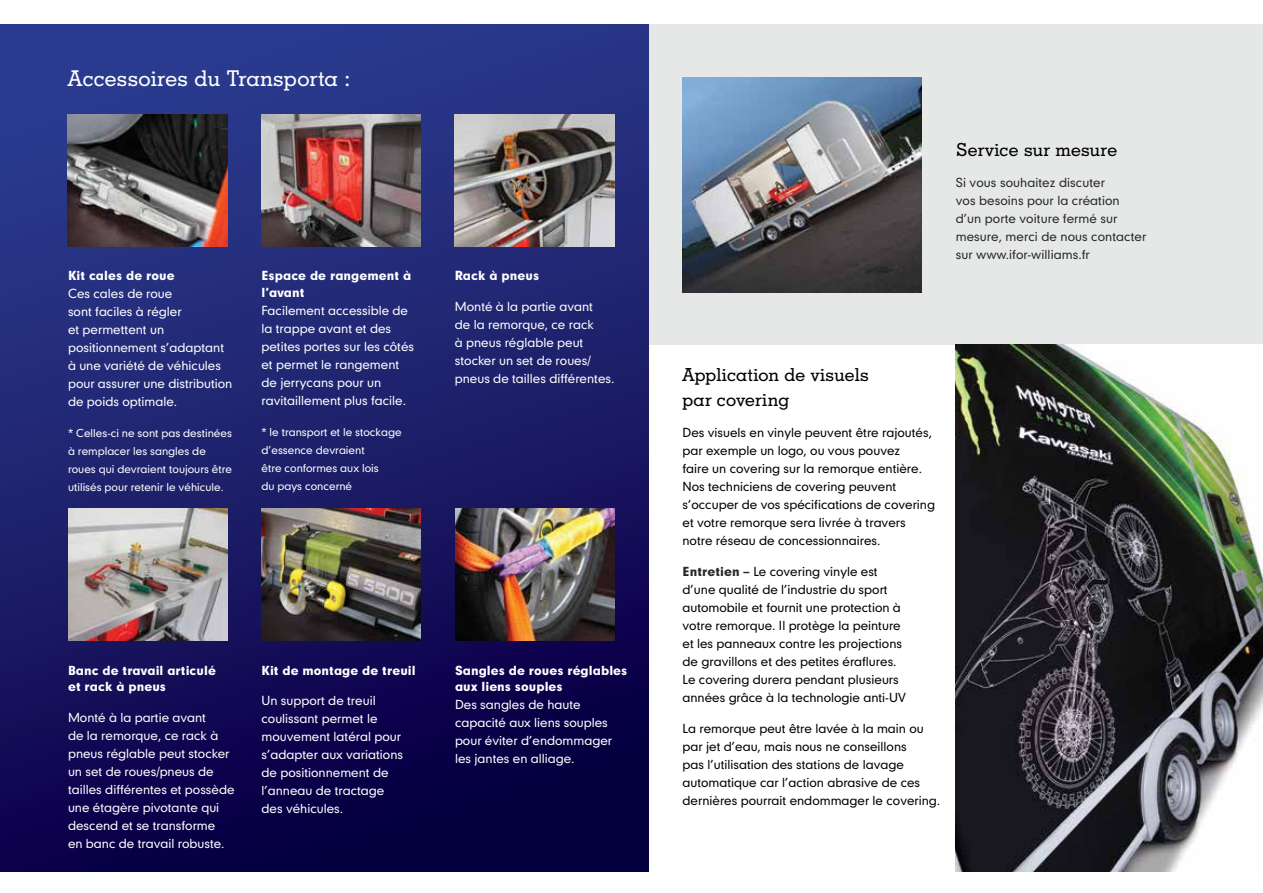
<style>
.page{position:relative;width:1263px;height:893px;background:#fff}
.page>*{position:absolute;margin:0;border:0;box-sizing:border-box;transform-origin:0 0}
.t1{font:500 21.75px "Geometric Slab 703 BT";letter-spacing:.015em;color:#fff}
.t2{font:500 18px/25.5px "Geometric Slab 703 BT";letter-spacing:.015em;color:#000}
.t3{font:12px/18px "Geometric 706 BT Medium B";color:#fff}
.t4{font:12px/18px "Geometric 706 BT Medium B";color:#000}
.t5{font:12px/16.5px "Geometric 706 BT Black B";letter-spacing:.005em;color:#fff}
.t6{font:12px/18px "Geometric 706 BT Medium B";letter-spacing:.005em;color:#292829}
.t7{font:10.5px/18px "Geometric 706 BT Medium B";color:#fff}
.s1{font-family:"Geometric 706 BT Black B";color:#292829}
</style>
<div class="page">
<div style="left:648px;top:23px;width:615px;height:322px;background:#e6e8e8"></div>
<div style="left:0;top:23px;width:648px;height:849px;background:linear-gradient(to bottom,#304093,#080040)"></div>
<img style="left:682px;top:77px;width:240px;height:216px">
<img style="left:68px;top:114px;width:159px;height:132px">
<img style="left:261px;top:114px;width:160px;height:132px">
<img style="left:455px;top:114px;width:159px;height:132px">
<img style="left:68px;top:508px;width:159px;height:132px">
<img style="left:261px;top:508px;width:160px;height:132px">
<img style="left:455px;top:508px;width:159px;height:132px">
<img style="left:956px;top:345px;width:307px;height:527px">
<h1 class="t1" style="left:68px;top:65px;width:284px">Accessoires du Transporta :</h1>
<p class="t5" style="left:68px;top:267px;width:108px">Kit cales de roue</p>
<p class="t3" style="left:68px;top:285px;width:166px">Ces cales de roue<br>sont faciles à régler<br>et permettent un positionnement s’adaptant à une variété de véhicules pour assurer une distribution de poids optimale.</p>
<p class="t7" style="left:68px;top:424px;width:166px">* Celles-ci ne sont pas destinées à remplacer les sangles de roues qui devraient toujours être utilisés pour retenir le véhicule.</p>
<p class="t5" style="left:261px;top:267px;width:151px">Espace de rangement à l’avant</p>
<p class="t3" style="left:261px;top:301px;width:154px">Facilement accessible de la trappe avant et des petites portes sur les côtés et permet le rangement de jerrycans pour un ravitaillement plus facile.</p>
<p class="t7" style="left:261px;top:422px;width:142px">* le transport et le stockage d’essence devraient<br>être conformes aux lois<br>du pays concerné</p>
<p class="t5" style="left:455px;top:267px;width:86px">Rack à pneus</p>
<p class="t3" style="left:455px;top:297px;width:161px">Monté à la partie avant<br>de la remorque, ce rack<br>à pneus réglable peut stocker un set de roues/ pneus de tailles différentes.</p>
<p class="t5" style="left:68px;top:661px;width:149px">Banc de travail articulé et rack à pneus</p>
<p class="t3" style="left:68px;top:708px;width:168px">Monté à la partie avant<br>de la remorque, ce rack à pneus réglable peut stocker un set de roues/pneus de tailles différentes et possède une étagère pivotante qui descend et se transforme<br>en banc de travail robuste.</p>
<p class="t5" style="left:261px;top:661px;width:156px">Kit de montage de treuil</p>
<p class="t3" style="left:261px;top:692px;width:143px">Un support de treuil coulissant permet le mouvement latéral pour s’adapter aux variations de positionnement de l’anneau de tractage des véhicules.</p>
<p class="t5" style="left:455px;top:661px;width:174px">Sangles de roues réglables aux liens souples</p>
<p class="t3" style="left:455px;top:695px;width:159px">Des sangles de haute capacité aux liens souples pour éviter d’endommager les jantes en alliage.</p>
<h2 class="t2" style="left:956px;top:137px;width:163px">Service sur mesure</h2>
<p class="t6" style="left:956px;top:173px;width:192px">Si vous souhaitez discuter<br>vos besoins pour la création d’un porte voiture fermé sur mesure, merci de nous contacter sur www.ifor-williams.fr</p>
<h2 class="t2" style="left:682px;top:361px;width:188px">Application de visuels par covering</h2>
<p class="t4" style="left:682px;top:423px;width:254px">Des visuels en vinyle peuvent être rajoutés, par exemple un logo, ou vous pouvez<br>faire un covering sur la remorque entière.<br>Nos techniciens de covering peuvent s’occuper de vos spécifications de covering et votre remorque sera livrée à travers notre réseau de concessionnaires.</p>
<p class="t4" style="left:682px;top:562px;width:225px"><span class="s1">Entretien –</span> Le covering vinyle est d’une qualité de l’industrie du sport automobile et fournit une protection à votre remorque. Il protège la peinture et les panneaux contre les projections de gravillons et des petites éraflures.<br>Le covering durera pendant plusieurs années grâce à la technologie anti-UV</p>
<p class="t4" style="left:682px;top:719px;width:259px">La remorque peut être lavée à la main ou par jet d’eau, mais nous ne conseillons<br>pas l’utilisation des stations de lavage automatique car l’action abrasive de ces dernières pourrait endommager le covering.</p>
</div>
